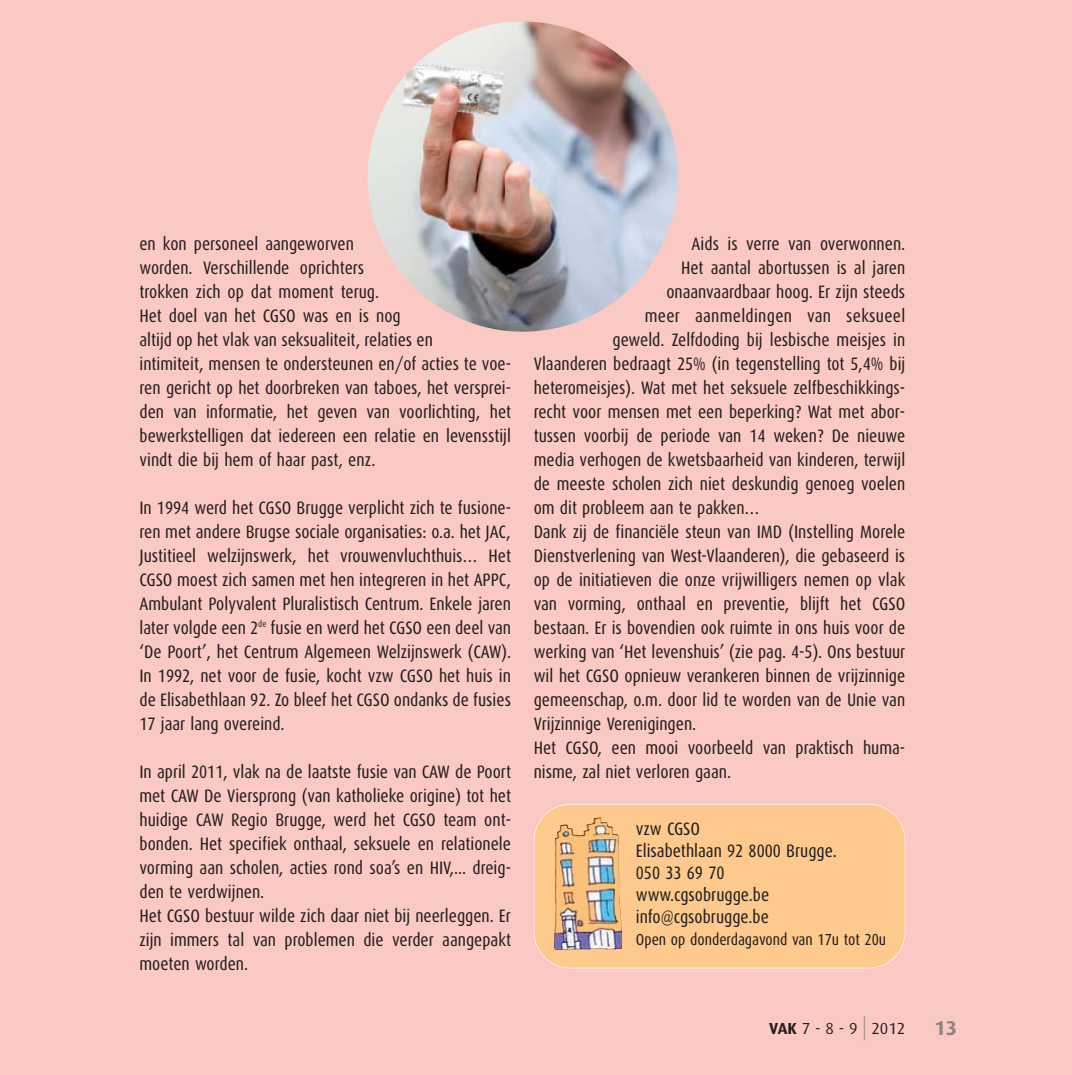
<style>
.page{position:relative;width:1072px;height:1075px;background:#fff}
.page>*{position:absolute;margin:0;border:0;box-sizing:border-box;transform-origin:0 0}
.t1{font:700 20px "Dax";color:#8f8580}
.t2{font:18px/24px "Dax Condensed";color:#231f20}
.t3{font:18px "Dax Condensed";letter-spacing:.02em;color:#231f20}
.t4{font:16px "Dax Condensed";color:#231f20}
.t5{font:16px "Dax";color:#231f20}
.s1{font-weight:700}
.s2{font-weight:300;font-size:24px;color:#8f8580}
</style>
<div class="page">
<div style="left:0;top:0;width:1071px;height:1075px;background:#fbc9c4"></div>
<div style="left:535px;top:804px;width:369px;height:164px;background:#fdc98c"></div>
<div style="left:533px;top:804px;width:372px;height:164px;border:1px solid #fff;border-radius:37px"></div>
<img style="left:367px;top:21px;width:311px;height:311px;border-radius:50%">
<img style="left:554px;top:817px;width:67px;height:133px">
<p class="t2" style="left:139px;top:233px;width:373px">en kon personeel aangeworven<br>worden. Verschillende oprichters<br>trokken zich op dat moment terug.<br>Het doel van het CGSO was en is nog<br>altijd op het vlak van seksualiteit, relaties en<br>intimiteit, mensen te ondersteunen en/of acties te voe&shy;ren gericht op het doorbreken van taboes, het versprei&shy;den van informatie, het geven van voorlichting, het bewerkstelligen dat iedereen een relatie en levensstijl vindt die bij hem of haar past, enz.</p>
<p class="t2" style="left:139px;top:497px;width:373px;text-align:justify">In 1994 werd het CGSO Brugge verplicht zich te fusione&shy;ren met andere Brugse sociale organisaties: o.a. het JAC, Justitieel welzijnswerk, het vrouwenvluchthuis… Het CGSO moest zich samen met hen integreren in het APPC, Ambulant Polyvalent Pluralistisch Centrum. Enkele jaren later volgde een 2<sup>de</sup> fusie en werd het CGSO een deel van ‘De Poort’, het Centrum Algemeen Welzijnswerk (CAW).<br>In 1992, net voor de fusie, kocht vzw CGSO het huis in de Elisabethlaan 92. Zo bleef het CGSO ondanks de fusies 17 jaar lang overeind.</p>
<p class="t2" style="left:139px;top:761px;width:373px">In april 2011, vlak na de laatste fusie van CAW de Poort met CAW De Viersprong (van katholieke origine) tot het huidige CAW Regio Brugge, werd het CGSO team ont&shy;bonden. Het specifiek onthaal, seksuele en relationele vorming aan scholen, acties rond soa’s en HIV,... dreig&shy;den te verdwijnen.<br>Het CGSO bestuur wilde zich daar niet bij neerleggen. Er zijn immers tal van problemen die verder aangepakt moeten worden.</p>
<p class="t2" style="left:691px;top:233px;width:215px">Aids is verre van overwonnen.</p>
<p class="t2" style="left:681px;top:257px;width:225px">Het aantal abortussen is al jaren</p>
<p class="t2" style="left:666px;top:281px;width:240px">onaanvaardbaar hoog. Er zijn steeds</p>
<p class="t3" style="left:644px;top:308px;width:262px">meer aanmeldingen van seksueel</p>
<p class="t2" style="left:612px;top:329px;width:294px">geweld. Zelfdoding bij lesbische meisjes in</p>
<p class="t2" style="left:533px;top:353px;width:373px">Vlaanderen bedraagt 25% (in tegenstelling tot 5,4% bij</p>
<p class="t2" style="left:533px;top:377px;width:373px">heteromeisjes). Wat met het seksuele zelfbeschikkings-</p>
<p class="t2" style="left:533px;top:401px;width:373px">recht voor mensen met een beperking? Wat met abor-</p>
<p class="t2" style="left:533px;top:425px;width:373px">tussen voorbij de periode van 14 weken? De nieuwe</p>
<p class="t2" style="left:533px;top:449px;width:373px">media verhogen de kwetsbaarheid van kinderen, terwijl</p>
<p class="t2" style="left:533px;top:473px;width:373px">de meeste scholen zich niet deskundig genoeg voelen</p>
<p class="t2" style="left:533px;top:497px;width:227px">om dit probleem aan te pakken…</p>
<p class="t2" style="left:533px;top:521px;width:373px">Dank zij de financiële steun van IMD (Instelling Morele</p>
<p class="t2" style="left:533px;top:545px;width:373px">Dienstverlening van West-Vlaanderen), die gebaseerd is</p>
<p class="t2" style="left:533px;top:569px;width:373px">op de initiatieven die onze vrijwilligers nemen op vlak</p>
<p class="t2" style="left:533px;top:593px;width:373px">van vorming, onthaal en preventie, blijft het CGSO</p>
<p class="t2" style="left:533px;top:617px;width:373px">bestaan. Er is bovendien ook ruimte in ons huis voor de</p>
<p class="t2" style="left:533px;top:641px;width:373px">werking van ‘Het levenshuis’ (zie pag. 4-5). Ons bestuur</p>
<p class="t2" style="left:533px;top:665px;width:373px">wil het CGSO opnieuw verankeren binnen de vrijzinnige</p>
<p class="t2" style="left:533px;top:689px;width:373px">gemeenschap, o.m. door lid te worden van de Unie van</p>
<p class="t2" style="left:533px;top:713px;width:164px">Vrijzinnige Verenigingen.</p>
<p class="t2" style="left:533px;top:737px;width:373px">Het CGSO, een mooi voorbeeld van praktisch huma-</p>
<p class="t2" style="left:533px;top:761px;width:199px">nisme, zal niet verloren gaan.</p>
<p class="t2" style="left:635px;top:819px;width:202px;line-height:22px">vzw CGSO<br>Elisabethlaan 92 8000 Brugge.<br>050 33 69 70 www.cgsobrugge.be info@cgsobrugge.be</p>
<p class="t4" style="left:635px;top:932px;width:252px">Open op donderdagavond van 17u tot 20u</p>
<p class="t5" style="left:769px;top:1022px;width:137px"><span class="s1">VAK</span> 7 - 8 - 9 <span class="s2">|</span> 2012</p>
<p class="t1" style="left:934px;top:1020px;width:24px">13</p>
</div>
